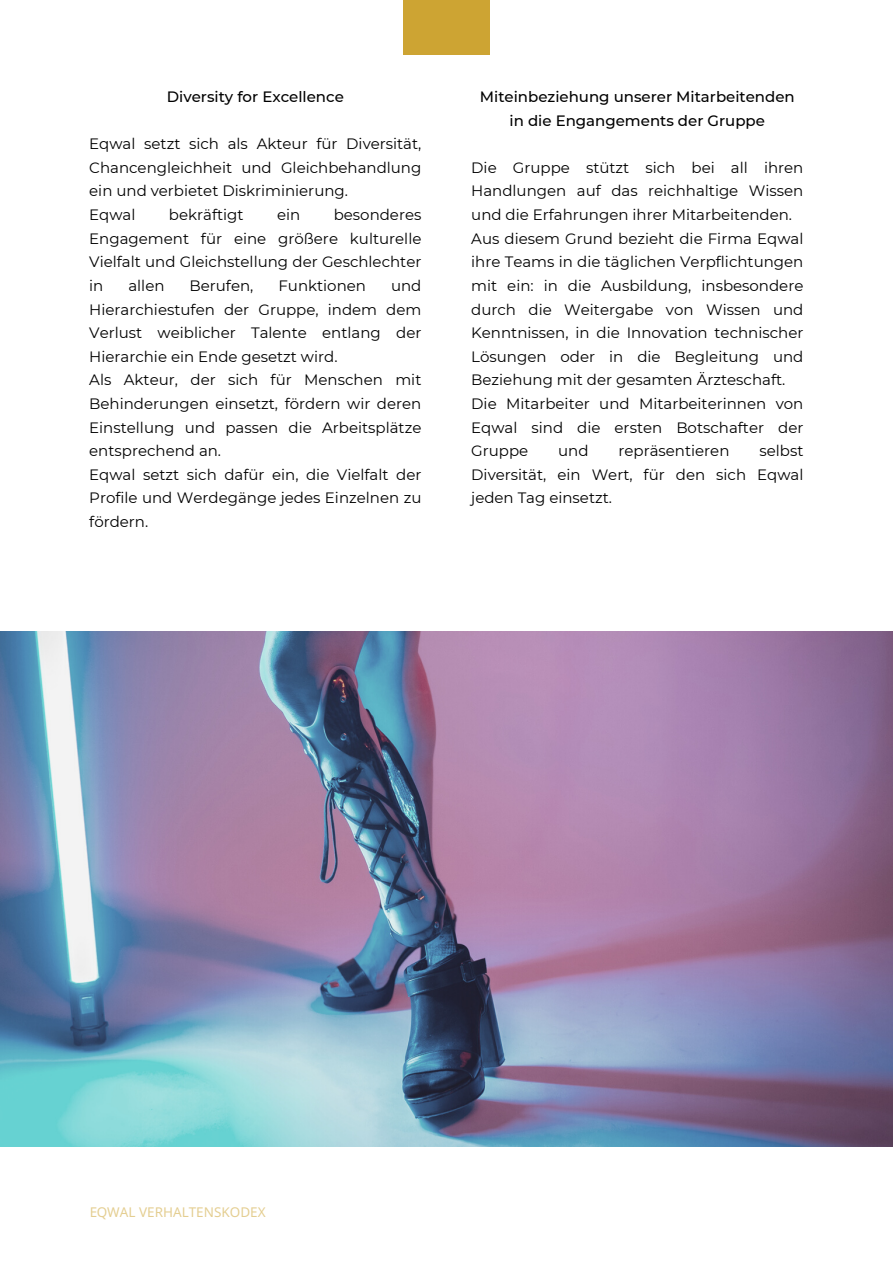
<style>
.page{position:relative;width:893px;height:1264px;background:#fff}
.page>*{position:absolute;margin:0;border:0;box-sizing:border-box;transform-origin:0 0}
.t1{font:15px/23.5px "Montserrat";color:#000;text-align:justify}
.t2{font:500 15px/23.5px "Montserrat";color:#000;text-align:center}
.t3{font:13.5px "Noto Sans";color:#cda433}
</style>
<div class="page">
<div style="left:403px;top:0;width:86px;height:55px;background:#cda433"></div>
<img style="left:0;top:631px;width:892px;height:515px">
<p class="t2" style="left:167px;top:85px;width:178px">Diversity for Excellence</p>
<p class="t1" style="left:89px;top:132px;width:333px">Eqwal setzt sich als Akteur für Diversität, Chancengleichheit und Gleichbehandlung ein und verbietet Diskriminierung.</p>
<p class="t1" style="left:89px;top:203px;width:48px">Eqwal</p>
<p class="t1" style="left:169px;top:203px;width:76px">bekräftigt</p>
<p class="t1" style="left:277px;top:203px;width:25px">ein</p>
<p class="t1" style="left:89px;top:203px;width:333px;text-indent:244px">besonderes Engagement für eine größere kulturelle Vielfalt und Gleichstellung der Geschlechter in</p>
<p class="t1" style="left:128px;top:274px;width:38px">allen</p>
<p class="t1" style="left:189px;top:274px;width:65px">Berufen,</p>
<p class="t1" style="left:278px;top:274px;width:89px">Funktionen</p>
<p class="t1" style="left:89px;top:274px;width:333px;text-indent:302px">und Hierarchiestufen der Gruppe, indem dem Verlust weiblicher Talente entlang der Hierarchie ein Ende gesetzt wird.</p>
<p class="t1" style="left:89px;top:368px;width:333px">Als Akteur, der sich für Menschen mit Behinderungen einsetzt, fördern wir deren Einstellung und passen die Arbeitsplätze entsprechend an.</p>
<p class="t1" style="left:89px;top:462px;width:333px">Eqwal setzt sich dafür ein, die Vielfalt der Profile und Werdegänge jedes Einzelnen zu fördern.</p>
<p class="t2" style="left:480px;top:85px;width:316px">Miteinbeziehung unserer Mitarbeitenden in die Engangements der Gruppe</p>
<p class="t1" style="left:471px;top:156px;width:333px">Die Gruppe stützt sich bei all ihren Handlungen auf das reichhaltige Wissen und die Erfahrungen ihrer Mitarbeitenden.</p>
<p class="t1" style="left:471px;top:226px;width:333px">Aus diesem Grund bezieht die Firma Eqwal ihre Teams in die täglichen Verpflichtungen mit ein: in die Ausbildung, insbesondere durch die Weitergabe von Wissen und Kenntnissen, in die Innovation technischer Lösungen oder in die Begleitung und Beziehung mit der gesamten Ärzteschaft.</p>
<p class="t1" style="left:471px;top:392px;width:333px">Die Mitarbeiter und Mitarbeiterinnen von Eqwal sind die ersten Botschafter der Gruppe</p>
<p class="t1" style="left:471px;top:439px;width:333px;text-indent:288px">selbst Diversität, ein Wert, für den sich Eqwal jeden Tag einsetzt.</p>
<p class="t1" style="left:558px;top:439px;width:32px">und</p>
<p class="t1" style="left:618px;top:439px;width:112px">repräsentieren</p>
<p class="t3" style="left:89px;top:1202px;width:178px">EQWAL VERHALTENSKODEX</p>
</div>
